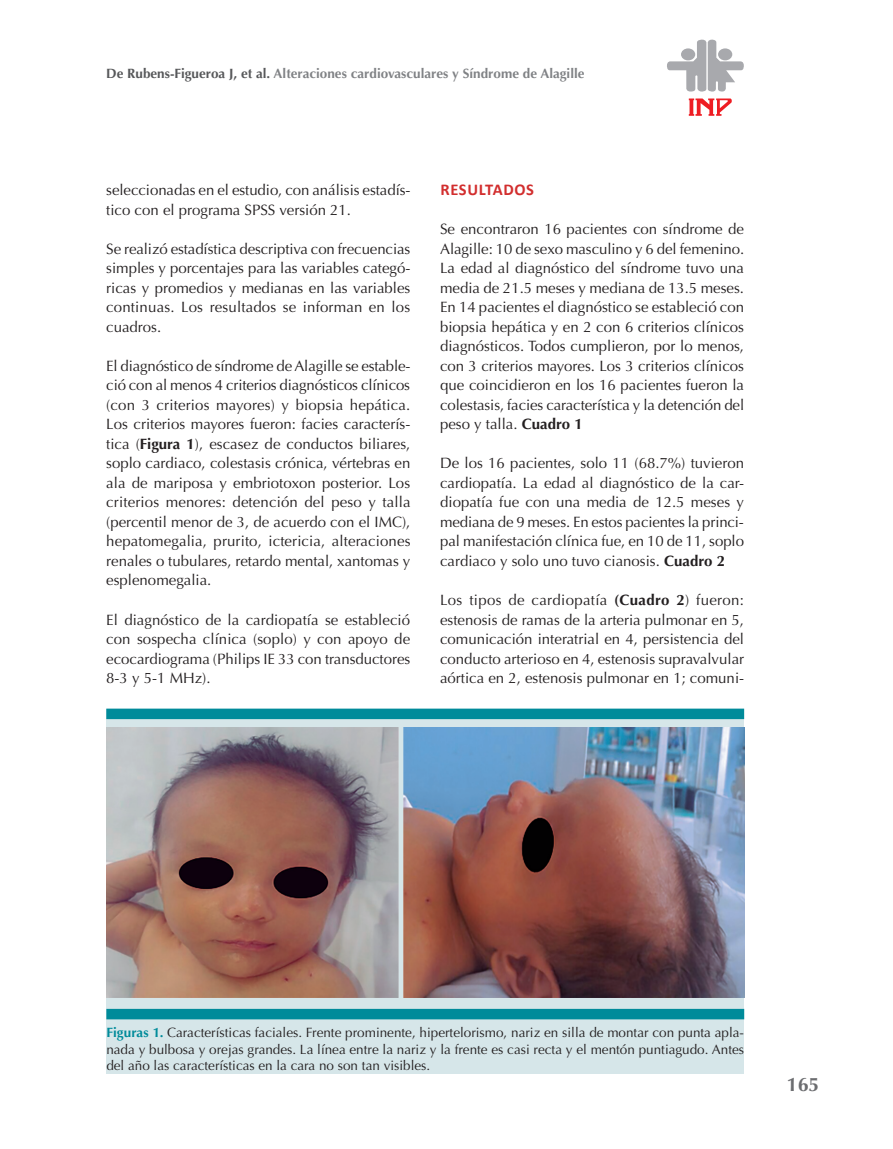
<style>
.page{position:relative;width:893px;height:1149px;background:#fff}
.page>*{position:absolute;margin:0;border:0;box-sizing:border-box;transform-origin:0 0}
.t1{font:700 19.5px "Optima";color:#6c6d70}
.t2{font:700 16.5px "Calibri";letter-spacing:.04em;color:#d22e2e}
.t3{font:15px/19.5px "Optima";color:#231f20;text-align:justify}
.t4{font:13.5px/16.5px "Optima";color:#231f20;text-align:justify}
.t5{font:700 13.5px "Optima";color:#808285}
.s1{color:#57585a}
.s2{font-weight:700}
.s3{font-weight:700;color:#008b9a}
</style>
<div class="page">
<svg style="left:689px;top:98px;width:43px;height:18px"></svg>
<svg style="left:667px;top:39px;width:77px;height:53px"></svg>
<div style="left:718px;top:48px;width:14px;height:12px;background:#a8a9ad;border-radius:50%"></div>
<div style="left:106px;top:708px;width:638px;height:364px;background:#d6e6e9"></div>
<div style="left:106px;top:708px;width:638px;height:11px;background:#008b9a"></div>
<div style="left:106px;top:1008px;width:638px;height:11px;background:#008b9a"></div>
<img style="left:106px;top:727px;width:638px;height:270px">
<p class="t5" style="left:106px;top:66px;width:480px"><span class="s1">De Rubens-Figueroa J, et al.</span> Alteraciones cardiovasculares y Síndrome de Alagille</p>
<p class="t3" style="left:106px;top:180px;width:306px">seleccionadas en el estudio, con análisis estadís&shy;tico con el programa SPSS versión 21.</p>
<p class="t3" style="left:106px;top:239px;width:306px">Se realizó estadística descriptiva con frecuencias simples y porcentajes para las variables categó&shy;ricas y promedios y medianas en las variables continuas. Los resultados se informan en los cuadros.</p>
<p class="t3" style="left:106px;top:356px;width:306px">El diagnóstico de síndrome de Alagille se estable&shy;ció con al menos 4 criterios diagnósticos clínicos (con 3 criterios mayores) y biopsia hepática.<br>Los criterios mayores fueron: facies caracterís&shy;tica (<span class="s2">Figura 1</span>), escasez de conductos biliares, soplo cardiaco, colestasis crónica, vértebras en ala de mariposa y embriotoxon posterior. Los criterios menores: detención del peso y talla (percentil menor de 3, de acuerdo con el IMC), hepatomegalia, prurito, ictericia, alteraciones renales o tubulares, retardo mental, xantomas y esplenomegalia.</p>
<p class="t3" style="left:106px;top:609px;width:306px">El diagnóstico de la cardiopatía se estableció con sospecha clínica (soplo) y con apoyo de ecocardiograma (Philips IE 33 con transductores 8-3 y 5-1 MHz).</p>
<p class="t2" style="left:440px;top:178px;width:95px">RESULTADOS</p>
<p class="t3" style="left:440px;top:219px;width:306px">Se encontraron 16 pacientes con síndrome de Alagille: 10 de sexo masculino y 6 del femenino.<br>La edad al diagnóstico del síndrome tuvo una media de 21.5 meses y mediana de 13.5 meses.<br>En 14 pacientes el diagnóstico se estableció con biopsia hepática y en 2 con 6 criterios clínicos diagnósticos. Todos cumplieron, por lo menos, con 3 criterios mayores. Los 3 criterios clínicos que coincidieron en los 16 pacientes fueron la colestasis, facies característica y la detención del peso y talla. <span class="s2">Cuadro 1</span></p>
<p class="t3" style="left:440px;top:453px;width:306px">De los 16 pacientes, solo 11 (68.7%) tuvieron cardiopatía. La edad al diagnóstico de la car&shy;diopatía fue con una media de 12.5 meses y mediana de 9 meses. En estos pacientes la princi&shy;pal manifestación clínica fue, en 10 de 11, soplo cardiaco y solo uno tuvo cianosis. <span class="s2">Cuadro 2</span></p>
<p class="t3" style="left:440px;top:590px;width:306px">Los tipos de cardiopatía <span class="s2">(Cuadro 2</span>) fueron: estenosis de ramas de la arteria pulmonar en 5, comunicación interatrial en 4, persistencia del conducto arterioso en 4, estenosis supravalvular aórtica en 2, estenosis pulmonar en 1; comuni-</p>
<p class="t4" style="left:106px;top:1024px;width:639px"><span class="s3">Figuras 1.</span> Características faciales. Frente prominente, hipertelorismo, nariz en silla de montar con punta apla&shy;nada y bulbosa y orejas grandes. La línea entre la nariz y la frente es casi recta y el mentón puntiagudo. Antes del año las características en la cara no son tan visibles.</p>
<h1 class="t1" style="left:787px;top:1072px;width:34px">165</h1>
</div>
